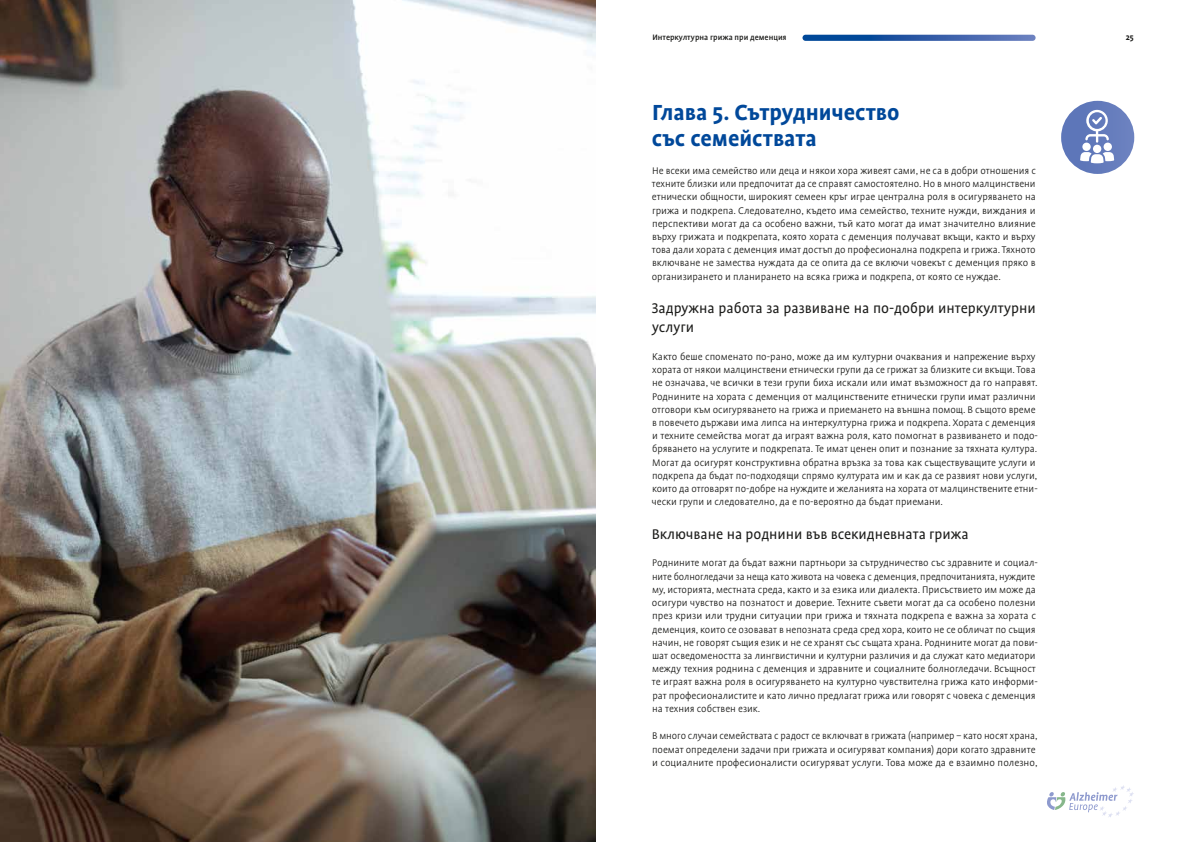
<style>
.page{position:relative;width:1191px;height:842px;background:#fff}
.page>*{position:absolute;margin:0;border:0;box-sizing:border-box;transform-origin:0 0}
.t1{font:700 25px/26px "Profile Pro";color:#00489a}
.t2{font:16px/19.2px "Profile Pro";color:#1d1d1b}
.t3{font:300 11px/13.2px "Profile Pro";color:#1d1d1b}
.t4{font:500 9px "Profile Pro";color:#1d1d1b}
.t5{font:700 9px "Profile Pro";color:#1d1d1b}
</style>
<div class="page">
<svg style="left:802px;top:35px;width:233px;height:6px"></svg>
<svg style="left:1047px;top:785px;width:87px;height:32px"></svg>
<img style="left:0;top:0;width:595px;height:842px">
<div style="left:1061px;top:101px;width:73px;height:73px;background:#637bbc;border-radius:37px"></div>
<div style="left:1082px;top:143px;width:8px;height:8px;background:#fff;border-radius:50%"></div>
<div style="left:1103px;top:143px;width:9px;height:8px;background:#fff;border-radius:50%"></div>
<svg style="left:1080px;top:152px;width:34px;height:11px"></svg>
<div style="left:1093px;top:145px;width:8px;height:8px;background:#fff;border-radius:50%"></div>
<svg style="left:1085px;top:110px;width:23px;height:33px"></svg>
<p class="t4" style="left:652px;top:32px;width:136px">Интеркултурна грижа при деменция</p>
<p class="t5" style="left:1125px;top:32px;width:9px">25</p>
<h1 class="t1" style="left:652px;top:100px;width:249px">Глава 5. Сътрудничество със семействата</h1>
<p class="t3" style="left:652px;top:165px;width:386px;text-align:justify">Не всеки има семейство или деца и някои хора живеят сами, не са в добри отношения с техните близки или предпочитат да се справят самостоятелно. Но в много малцинствени етнически общности, широкият семеен кръг играе централна роля в осигуряването на грижа и подкрепа. Следователно, където има семейство, техните нужди, виждания и перспективи могат да са особено важни, тъй като могат да имат значително влияние върху грижата и подкрепата, която хората с деменция получават вкъщи, както и върху това дали хората с деменция имат достъп до професионална подкрепа и грижа. Тяхното включване не замества нуждата да се опита да се включи човекът с деменция пряко в организирането и планирането на всяка грижа и подкрепа, от която се нуждае.</p>
<h2 class="t2" style="left:652px;top:299px;width:385px">Задружна работа за развиване на по-добри интеркултурни услуги</h2>
<p class="t3" style="left:652px;top:351px;width:388px">Както беше споменато по-рано, може да им културни очаквания и напрежение върху хората от някои малцинствени етнически групи да се грижат за близките си вкъщи. Това не означава, че всички в тези групи биха искали или имат възможност да го направят.<br>Роднините на хората с деменция от малцинствените етнически групи имат различни отговори към осигуряването на грижа и приемането на външна помощ. В същото време в повечето държави има липса на интеркултурна грижа и подкрепа. Хората с деменция и техните семейства могат да играят важна роля, като помогнат в развиването и подо&shy;бряването на услугите и подкрепата. Те имат ценен опит и познание за тяхната култура.<br>Могат да осигурят конструктивна обратна връзка за това как съществуващите услуги и подкрепа да бъдат по-подходящи спрямо културата им и как да се развият нови услуги, които да отговарят по-добре на нуждите и желанията на хората от малцинствените етни&shy;чески групи и следователно, да е по-вероятно да бъдат приемани.</p>
<h2 class="t2" style="left:652px;top:525px;width:318px">Включване на роднини във всекидневната грижа</h2>
<p class="t3" style="left:652px;top:557px;width:387px">Роднините могат да бъдат важни партньори за сътрудничество със здравните и социал&shy;ните болногледачи за неща като живота на човека с деменция, предпочитанията, нуждите му, историята, местната среда, както и за езика или диалекта. Присъствието им може да осигури чувство на познатост и доверие. Техните съвети могат да са особено полезни през кризи или трудни ситуации при грижа и тяхната подкрепа е важна за хората с деменция, които се озовават в непозната среда сред хора, които не се обличат по същия начин, не говорят същия език и не се хранят със същата храна. Роднините могат да пови&shy;шат осведомеността за лингвистични и културни различия и да служат като медиатори между техния роднина с деменция и здравните и социалните болногледачи. Всъщност те играят важна роля в осигуряването на културно чувствителна грижа като информи&shy;рат професионалистите и като лично предлагат грижа или говорят с човека с деменция на техния собствен език.</p>
<p class="t3" style="left:652px;top:730px;width:387px">В много случаи семействата с радост се включват в грижата (например – като носят храна, поемат определени задачи при грижата и осигуряват компания) дори когато здравните и социалните професионалисти осигуряват услуги. Това може да е взаимно полезно,</p>
</div>
